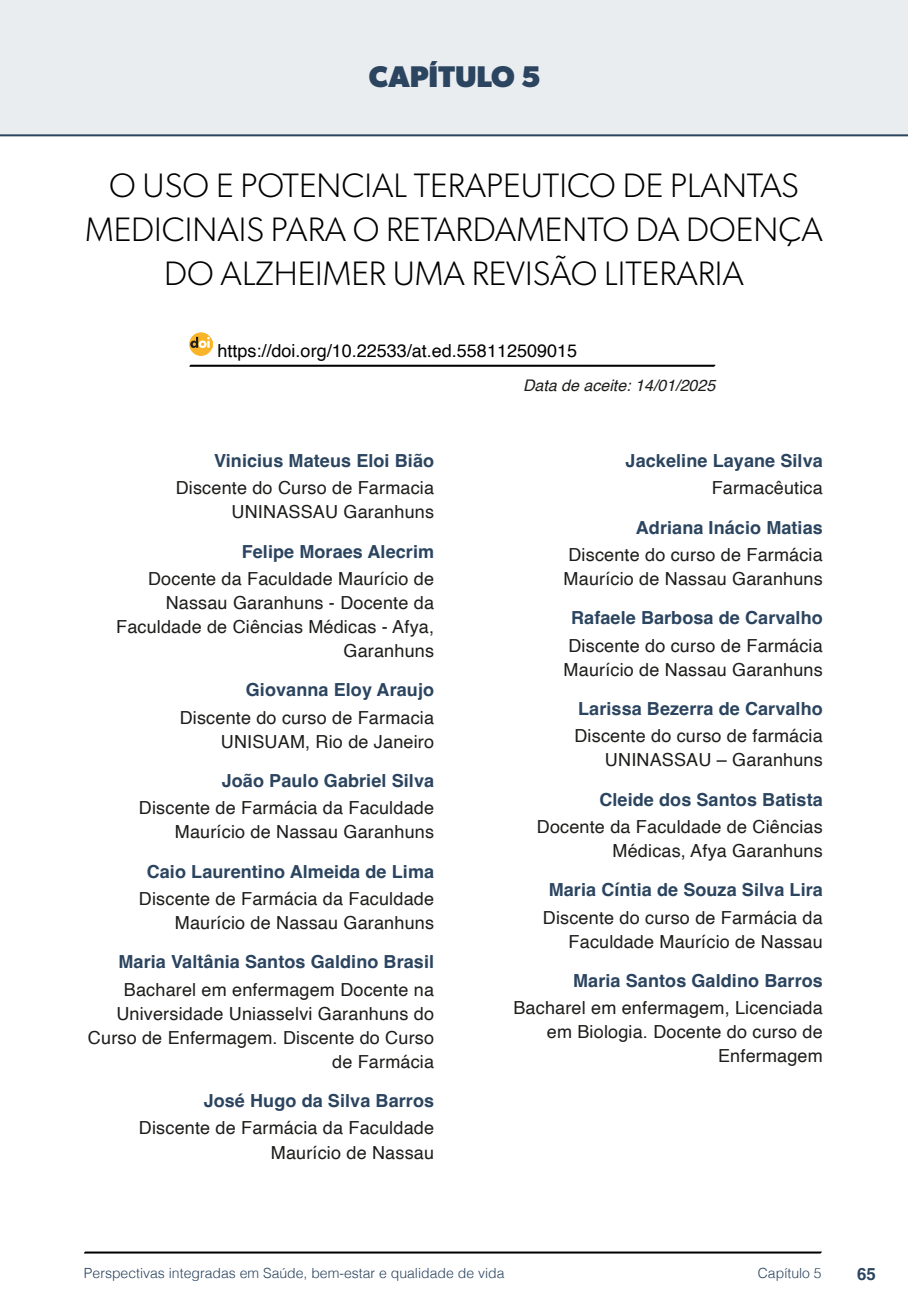
<style>
.page{position:relative;width:908px;height:1304px;background:#fff}
.page>*{position:absolute;margin:0;border:0;box-sizing:border-box;transform-origin:0 0}
.nome_artigos{font:300 34px/44px "Gibson";color:#000;text-align:center}
.capítulos{font:700 30px "Gibson";color:#2b445f}
.info_autores{font:18px/24px "Helvetica";letter-spacing:.01em;color:#1d1d1b;text-align:right}
.nome_autores{font:700 18px "Helvetica";letter-spacing:.005em;color:#2b445f}
.DOI{font:18px "Helvetica";color:#000}
.t1{font:700 16.8px "Helvetica";color:#2b445f}
.data{font:italic 16px "Helvetica";color:#1d1d1b}
.t2{font:300 14px "Helvetica";color:#2b445f}
</style>
<div class="page">
<svg style="left:84px;top:1251px;width:737px;height:3px"></svg>
<div style="left:0;top:0;width:907px;height:136px;background:#eaedf0"></div>
<svg style="left:189px;top:364px;width:526px;height:3px"></svg>
<img style="left:189px;top:333px;width:23px;height:23px">
<div style="left:44px;top:72px;width:68px;height:61px;background:#eaedf0"></div>
<p class="capítulos" style="left:369px;top:58px;width:173px">CAPÍTULO 5</p>
<p class="nome_artigos" style="left:85px;top:163px;width:738px">O USO E POTENCIAL TERAPEUTICO DE PLANTAS<br>MEDICINAIS PARA O RETARDAMENTO DA DOENÇA<br>DO ALZHEIMER UMA REVISÃO LITERARIA</p>
<p class="DOI" style="left:217px;top:336px;width:361px">https://doi.org/10.22533/at.ed.558112509015</p>
<p class="nome_autores" style="left:214px;top:450px;width:221px">Vinicius Mateus Eloi Bião</p>
<p class="info_autores" style="left:176px;top:477px;width:260px">Discente do Curso de Farmacia</p>
<p class="info_autores" style="left:231px;top:501px;width:204px">UNINASSAU Garanhuns</p>
<p class="nome_autores" style="left:241px;top:540px;width:194px">Felipe Moraes Alecrim</p>
<p class="info_autores" style="left:116px;top:567px;width:319px">Docente da Faculdade Maurício de<br>Nassau Garanhuns - Docente da<br>Faculdade de Ciências Médicas - Afya,<br>Garanhuns</p>
<p class="nome_autores" style="left:246px;top:679px;width:190px">Giovanna Eloy Araujo</p>
<p class="info_autores" style="left:180px;top:706px;width:256px">Discente do curso de Farmacia</p>
<p class="info_autores" style="left:221px;top:730px;width:215px">UNISUAM, Rio de Janeiro</p>
<p class="nome_autores" style="left:222px;top:770px;width:214px">João Paulo Gabriel Silva</p>
<p class="info_autores" style="left:139px;top:797px;width:296px">Discente de Farmácia da Faculdade<br>Maurício de Nassau Garanhuns</p>
<p class="nome_autores" style="left:147px;top:860px;width:289px">Caio Laurentino Almeida de Lima</p>
<p class="info_autores" style="left:139px;top:887px;width:296px">Discente de Farmácia da Faculdade<br>Maurício de Nassau Garanhuns</p>
<p class="nome_autores" style="left:118px;top:951px;width:317px">Maria Valtânia Santos Galdino Brasil</p>
<p class="info_autores" style="left:88px;top:978px;width:347px">Bacharel em enfermagem Docente na<br>Universidade Uniasselvi Garanhuns do<br>Curso de Enfermagem. Discente do Curso de Farmácia</p>
<p class="nome_autores" style="left:203px;top:1090px;width:232px">José Hugo da Silva Barros</p>
<p class="info_autores" style="left:139px;top:1117px;width:296px">Discente de Farmácia da Faculdade<br>Maurício de Nassau</p>
<p class="data" style="left:523px;top:373px;width:194px">Data de aceite: 14/01/2025</p>
<p class="nome_autores" style="left:625px;top:450px;width:199px">Jackeline Layane Silva</p>
<p class="info_autores" style="left:711px;top:477px;width:113px">Farmacêutica</p>
<p class="nome_autores" style="left:635px;top:516px;width:188px">Adriana Inácio Matias</p>
<p class="info_autores" style="left:568px;top:543px;width:256px">Discente do curso de Farmácia</p>
<p class="info_autores" style="left:563px;top:567px;width:260px">Maurício de Nassau Garanhuns</p>
<p class="nome_autores" style="left:571px;top:607px;width:253px">Rafaele Barbosa de Carvalho</p>
<p class="info_autores" style="left:568px;top:634px;width:256px">Discente do curso de Farmácia</p>
<p class="info_autores" style="left:563px;top:658px;width:260px">Maurício de Nassau Garanhuns</p>
<p class="nome_autores" style="left:578px;top:698px;width:246px">Larissa Bezerra de Carvalho</p>
<p class="info_autores" style="left:574px;top:725px;width:250px">Discente do curso de farmácia</p>
<p class="info_autores" style="left:604px;top:749px;width:219px">UNINASSAU – Garanhuns</p>
<p class="nome_autores" style="left:599px;top:788px;width:225px">Cleide dos Santos Batista</p>
<p class="info_autores" style="left:536px;top:815px;width:287px">Docente da Faculdade de Ciências<br>Médicas, Afya Garanhuns</p>
<p class="nome_autores" style="left:548px;top:879px;width:275px">Maria Cíntia de Souza Silva Lira</p>
<p class="info_autores" style="left:542px;top:906px;width:281px">Discente do curso de Farmácia da<br>Faculdade Maurício de Nassau</p>
<p class="nome_autores" style="left:573px;top:970px;width:251px">Maria Santos Galdino Barros</p>
<p class="info_autores" style="left:513px;top:997px;width:311px">Bacharel em enfermagem, Licenciada em Biologia. Docente do curso de<br>Enfermagem</p>
<p class="t2" style="left:84px;top:1261px;width:422px">Perspectivas integradas em Saúde, bem-estar e qualidade de vida</p>
<p class="t2" style="left:757px;top:1261px;width:65px">Capítulo 5</p>
<p class="t1" style="left:856px;top:1264px;width:20px">65</p>
</div>
